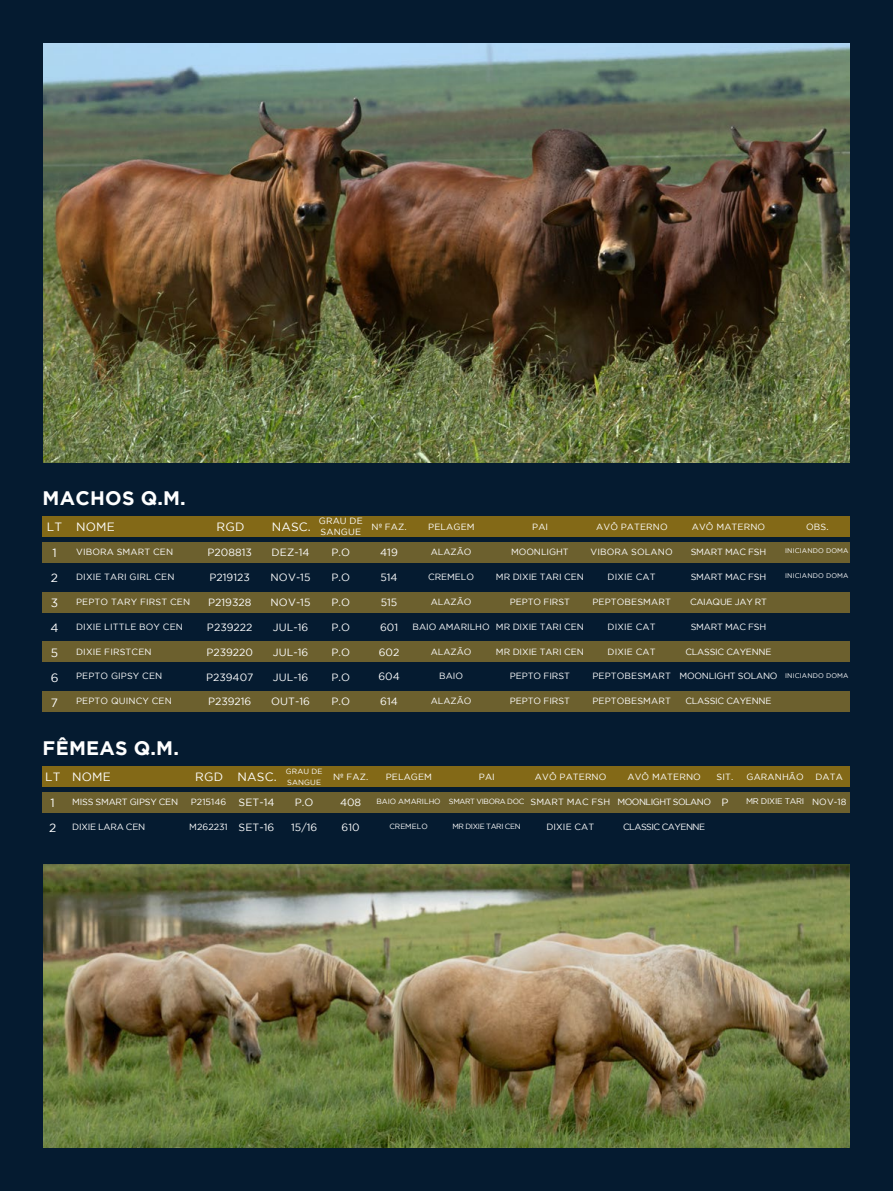
<style>
.page{position:relative;width:893px;height:1191px;background:#051b30}
.page>*{position:absolute;margin:0;border:0;box-sizing:border-box;transform-origin:0 0}
.t1{font:700 19.5px "Gotham";letter-spacing:.015em;color:#fff}
.t2{font:12px/24.9px "Gotham";letter-spacing:.015em;color:#fff}
.t3{font:10.5px "Gotham";color:#fff}
.t4{font:9px/10.8px "Gotham";letter-spacing:.01em;color:#fff}
.t5{font:9px "Gotham";letter-spacing:-.025em;color:#fff}
.t6{font:9px "Gotham";letter-spacing:-.055em;color:#fff}
.t7{font:8.25px "Gotham";letter-spacing:-.025em;color:#fff}
.t8{font:7.5px "Gotham";letter-spacing:-.045em;color:#fff}
.t9{font:7.5px "Gotham";letter-spacing:-.005em;color:#fff}
.t10{font:7.5px/10.8px "Gotham";letter-spacing:.015em;color:#fff}
.t11{font:6.75px "Gotham";letter-spacing:.015em;color:#fff}
</style>
<div class="page">
<img style="left:43px;top:864px;width:807px;height:283px">
<img style="left:43px;top:43px;width:807px;height:420px">
<div style="left:43px;top:542px;width:807px;height:21px;background:#6c602e"></div>
<div style="left:43px;top:792px;width:807px;height:21px;background:#6c602e"></div>
<div style="left:43px;top:592px;width:807px;height:20px;background:#6c602e"></div>
<div style="left:43px;top:641px;width:807px;height:21px;background:#6c602e"></div>
<div style="left:43px;top:691px;width:807px;height:21px;background:#6c602e"></div>
<div style="left:43px;top:516px;width:807px;height:21px;background:#836917"></div>
<div style="left:43px;top:766px;width:807px;height:21px;background:#836917"></div>
<h1 class="t1" style="left:43px;top:487px;width:145px">MACHOS Q.M.</h1>
<h2 class="t2" style="left:47px;top:514px;width:17px">LT</h2>
<h2 class="t2" style="left:51px;top:540px;width:10px">1<br>2<br>3<br>4<br>5<br>6<br>7</h2>
<h2 class="t2" style="left:76px;top:514px;width:40px">NOME</h2>
<p class="t4" style="left:76px;top:546px;width:98px">VIBORA SMART CEN</p>
<p class="t4" style="left:76px;top:571px;width:100px">DIXIE TARI GIRL CEN</p>
<p class="t4" style="left:76px;top:596px;width:115px">PEPTO TARY FIRST CEN</p>
<p class="t4" style="left:76px;top:621px;width:108px">DIXIE LITTLE BOY CEN</p>
<p class="t4" style="left:76px;top:646px;width:77px">DIXIE FIRSTCEN</p>
<p class="t4" style="left:76px;top:670px;width:88px">PEPTO GIPSY CEN</p>
<p class="t4" style="left:76px;top:695px;width:97px">PEPTO QUINCY CEN</p>
<h1 class="t1" style="left:43px;top:737px;width:138px">FÊMEAS Q.M.</h1>
<h2 class="t2" style="left:217px;top:514px;width:29px">RGD</h2>
<p class="t3" style="left:208px;top:546px;width:46px">P208813</p>
<p class="t3" style="left:209px;top:571px;width:42px">P219123</p>
<p class="t3" style="left:208px;top:596px;width:45px">P219328</p>
<p class="t3" style="left:207px;top:621px;width:47px">P239222</p>
<p class="t3" style="left:206px;top:646px;width:48px">P239220</p>
<p class="t3" style="left:206px;top:671px;width:49px">P239407</p>
<p class="t3" style="left:208px;top:696px;width:45px">P239216</p>
<h2 class="t2" style="left:272px;top:514px;width:41px">NASC.</h2>
<p class="t3" style="left:272px;top:546px;width:39px">DEZ-14</p>
<p class="t3" style="left:271px;top:571px;width:41px">NOV-15</p>
<p class="t3" style="left:271px;top:596px;width:41px">NOV-15</p>
<p class="t3" style="left:273px;top:621px;width:37px">JUL-16</p>
<p class="t3" style="left:273px;top:646px;width:37px">JUL-16</p>
<p class="t3" style="left:273px;top:671px;width:37px">JUL-16</p>
<p class="t3" style="left:271px;top:696px;width:40px">OUT-16</p>
<p class="t4" style="left:319px;top:515px;width:45px">GRAU DE<br>SANGUE</p>
<p class="t3" style="left:331px;top:546px;width:20px">P.O</p>
<p class="t3" style="left:331px;top:571px;width:20px">P.O</p>
<p class="t3" style="left:331px;top:596px;width:20px">P.O</p>
<p class="t3" style="left:331px;top:621px;width:20px">P.O</p>
<p class="t3" style="left:331px;top:646px;width:20px">P.O</p>
<p class="t3" style="left:331px;top:671px;width:20px">P.O</p>
<p class="t3" style="left:331px;top:696px;width:20px">P.O</p>
<p class="t4" style="left:371px;top:521px;width:37px">Nº FAZ.</p>
<p class="t4" style="left:596px;top:521px;width:73px">AVÔ PATERNO</p>
<p class="t4" style="left:692px;top:521px;width:75px">AVÔ MATERNO</p>
<p class="t4" style="left:428px;top:521px;width:48px">PELAGEM</p>
<p class="t4" style="left:806px;top:521px;width:24px">OBS.</p>
<p class="t4" style="left:532px;top:521px;width:17px">PAI</p>
<p class="t3" style="left:380px;top:546px;width:19px">419</p>
<p class="t3" style="left:380px;top:571px;width:19px">514</p>
<p class="t3" style="left:381px;top:596px;width:18px">515</p>
<p class="t3" style="left:380px;top:621px;width:20px">601</p>
<p class="t3" style="left:379px;top:646px;width:22px">602</p>
<p class="t3" style="left:378px;top:671px;width:23px">604</p>
<p class="t3" style="left:380px;top:696px;width:19px">614</p>
<p class="t4" style="left:431px;top:546px;width:42px">ALAZÃO</p>
<p class="t4" style="left:428px;top:571px;width:47px">CREMELO</p>
<p class="t4" style="left:431px;top:596px;width:42px">ALAZÃO</p>
<p class="t4" style="left:413px;top:621px;width:79px">BAIO AMARILHO</p>
<p class="t4" style="left:431px;top:646px;width:42px">ALAZÃO</p>
<p class="t4" style="left:439px;top:670px;width:25px">BAIO</p>
<p class="t4" style="left:431px;top:695px;width:42px">ALAZÃO</p>
<p class="t4" style="left:511px;top:546px;width:59px">MOONLIGHT</p>
<p class="t4" style="left:496px;top:571px;width:89px">MR DIXIE TARI CEN</p>
<p class="t4" style="left:510px;top:596px;width:62px">PEPTO FIRST</p>
<p class="t4" style="left:496px;top:621px;width:89px">MR DIXIE TARI CEN</p>
<p class="t4" style="left:496px;top:646px;width:89px">MR DIXIE TARI CEN</p>
<p class="t4" style="left:510px;top:670px;width:62px">PEPTO FIRST</p>
<p class="t4" style="left:510px;top:695px;width:62px">PEPTO FIRST</p>
<p class="t4" style="left:591px;top:546px;width:84px">VIBORA SOLANO</p>
<p class="t4" style="left:608px;top:571px;width:49px">DIXIE CAT</p>
<p class="t4" style="left:592px;top:596px;width:80px">PEPTOBESMART</p>
<p class="t4" style="left:608px;top:621px;width:49px">DIXIE CAT</p>
<p class="t4" style="left:608px;top:646px;width:49px">DIXIE CAT</p>
<p class="t4" style="left:592px;top:670px;width:80px">PEPTOBESMART</p>
<p class="t4" style="left:592px;top:695px;width:80px">PEPTOBESMART</p>
<p class="t5" style="left:691px;top:547px;width:77px">SMART MAC FSH</p>
<p class="t5" style="left:691px;top:571px;width:77px">SMART MAC FSH</p>
<p class="t5" style="left:690px;top:596px;width:78px">CAIAQUE JAY RT</p>
<p class="t5" style="left:691px;top:621px;width:77px">SMART MAC FSH</p>
<p class="t5" style="left:686px;top:646px;width:87px">CLASSIC CAYENNE</p>
<p class="t5" style="left:679px;top:671px;width:100px">MOONLIGHT SOLANO</p>
<p class="t5" style="left:686px;top:696px;width:87px">CLASSIC CAYENNE</p>
<p class="t11" style="left:785px;top:547px;width:65px">INICIANDO DOMA</p>
<p class="t11" style="left:785px;top:572px;width:65px">INICIANDO DOMA</p>
<p class="t11" style="left:785px;top:671px;width:65px">INICIANDO DOMA</p>
<h2 class="t2" style="left:45px;top:764px;width:17px">LT</h2>
<h2 class="t2" style="left:49px;top:790px;width:9px">1<br>2</h2>
<h2 class="t2" style="left:72px;top:764px;width:40px">NOME</h2>
<p class="t5" style="left:72px;top:797px;width:107px">MISS SMART GIPSY CEN</p>
<p class="t5" style="left:72px;top:821px;width:75px">DIXIE LARA CEN</p>
<h2 class="t2" style="left:195px;top:764px;width:29px">RGD</h2>
<p class="t4" style="left:191px;top:796px;width:37px">P215146</p>
<p class="t4" style="left:189px;top:821px;width:40px">M262231</p>
<h2 class="t2" style="left:238px;top:764px;width:41px">NASC.</h2>
<p class="t3" style="left:238px;top:796px;width:38px">SET-14</p>
<p class="t3" style="left:239px;top:821px;width:37px">SET-16</p>
<p class="t10" style="left:286px;top:765px;width:38px">GRAU DE<br>SANGUE</p>
<p class="t3" style="left:295px;top:796px;width:20px">P.O</p>
<p class="t3" style="left:291px;top:821px;width:28px">15/16</p>
<p class="t4" style="left:535px;top:771px;width:73px">AVÔ PATERNO</p>
<p class="t4" style="left:627px;top:771px;width:75px">AVÔ MATERNO</p>
<p class="t4" style="left:746px;top:771px;width:59px">GARANHÃO</p>
<p class="t4" style="left:386px;top:771px;width:48px">PELAGEM</p>
<p class="t4" style="left:333px;top:771px;width:37px">Nº FAZ.</p>
<p class="t4" style="left:716px;top:771px;width:18px">SIT.</p>
<p class="t4" style="left:815px;top:771px;width:29px">DATA</p>
<p class="t4" style="left:479px;top:771px;width:17px">PAI</p>
<p class="t3" style="left:340px;top:796px;width:23px">408</p>
<p class="t3" style="left:342px;top:821px;width:20px">610</p>
<p class="t9" style="left:376px;top:797px;width:66px">BAIO AMARILHO</p>
<p class="t9" style="left:389px;top:822px;width:40px">CREMELO</p>
<p class="t8" style="left:449px;top:797px;width:77px">SMART VIBORA DOC</p>
<p class="t8" style="left:452px;top:822px;width:70px">MR DIXIE TARI CEN</p>
<p class="t4" style="left:530px;top:796px;width:81px">SMART MAC FSH</p>
<p class="t4" style="left:546px;top:821px;width:49px">DIXIE CAT</p>
<p class="t6" style="left:617px;top:797px;width:95px">MOONLIGHT SOLANO</p>
<p class="t6" style="left:623px;top:821px;width:84px">CLASSIC CAYENNE</p>
<p class="t3" style="left:721px;top:796px;width:9px">P</p>
<p class="t4" style="left:812px;top:796px;width:36px">NOV-18</p>
<p class="t7" style="left:746px;top:797px;width:60px">MR DIXIE TARI</p>
</div>
